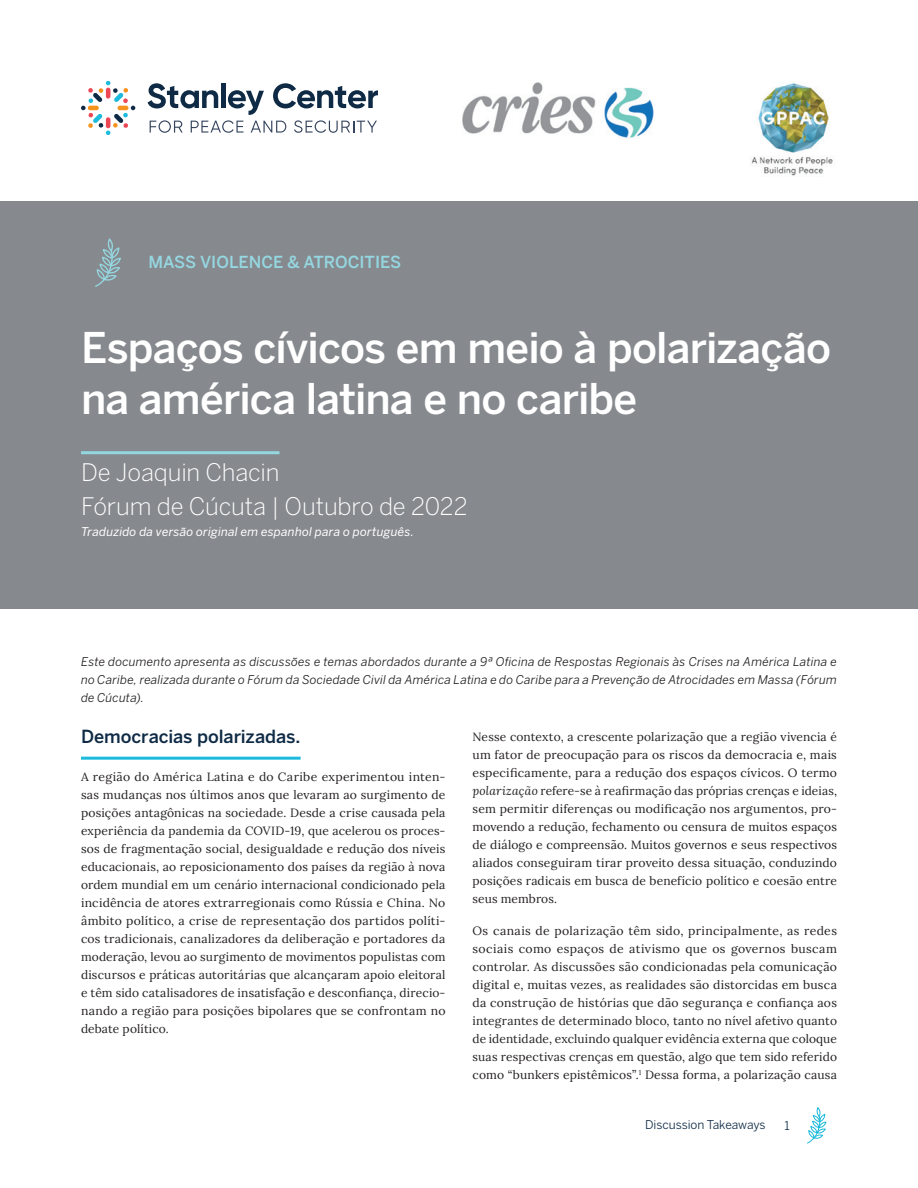
<style>
.page{position:relative;width:918px;height:1188px;background:#fff}
.page>*{position:absolute;margin:0;border:0;box-sizing:border-box;transform-origin:0 0}
.t1{font:500 42px/51px "Benton Sans";letter-spacing:-.02em;color:#fff}
.t2{font:300 24px/33.6px "Benton Sans";letter-spacing:-.005em;color:#fff}
.t3{font:500 18px "Benton Sans";letter-spacing:-.005em;color:#0e2a45}
.t4{font:500 16.5px "Benton Sans";color:#95d7e1}
.t5{font:12px/18px "Lora";letter-spacing:.015em;color:#231f20;text-align:justify}
.t6{font:italic 12px/18px "Benton Sans";letter-spacing:.01em;color:#231f20;text-align:justify}
.t7{font:italic 12px "Benton Sans";letter-spacing:.01em;color:#fff}
.t8{font:12px "Benton Sans";letter-spacing:-.01em;color:#0e2a45}
.s1{font-style:italic}
</style>
<div class="page">
<hr style="left:81px;top:757px;width:220px;height:3px;background:#1cbadc">
<div style="left:0;top:201px;width:918px;height:408px;background:#868a8e"></div>
<hr style="left:81px;top:451px;width:198px;height:3px;background:#95d7e1">
<svg style="left:148px;top:83px;width:230px;height:50px"></svg>
<svg style="left:81px;top:81px;width:54px;height:54px"></svg>
<hr style="left:106px;top:88px;width:4px;height:11px;background:#ef4654;border-radius:2px">
<img style="left:462px;top:82px;width:192px;height:56px">
<img style="left:751px;top:83px;width:82px;height:93px">
<svg style="left:94px;top:239px;width:28px;height:49px"></svg>
<svg style="left:807px;top:1108px;width:20px;height:36px"></svg>
<h3 class="t4" style="left:148px;top:252px;width:254px">MASS VIOLENCE &amp; ATROCITIES</h3>
<h1 class="t1" style="left:81px;top:323px;width:752px">Espaços cívicos em meio à polarização na américa latina e no caribe</h1>
<h2 class="t2" style="left:81px;top:456px;width:388px">De Joaquin Chacin<br>Fórum de Cúcuta | Outubro de 2022</h2>
<p class="t7" style="left:81px;top:524px;width:335px">Traduzido da versão original em espanhol para o português.</p>
<p class="t6" style="left:81px;top:653px;width:757px">Este documento apresenta as discussões e temas abordados durante a 9ª Oficina de Respostas Regionais às Crises na América Latina e no Caribe, realizada durante o Fórum da Sociedade Civil da América Latina e do Caribe para a Prevenção de Atrocidades em Massa (Fórum de Cúcuta).</p>
<h3 class="t3" style="left:81px;top:726px;width:221px">Democracias polarizadas.</h3>
<p class="t5" style="left:81px;top:767px;width:366px">A região do América Latina e do Caribe experimentou inten&shy;sas mudanças nos últimos anos que levaram ao surgimento de posições antagônicas na sociedade. Desde a crise causada pela experiência da pandemia da COVID-19, que acelerou os proces&shy;sos de fragmentação social, desigualdade e redução dos níveis educacionais, ao reposicionamento dos países da região à nova ordem mundial em um cenário internacional condicionado pela incidência de atores extrarregionais como Rússia e China. No âmbito político, a crise de representação dos partidos políti&shy;cos tradicionais, canalizadores da deliberação e portadores da moderação, levou ao surgimento de movimentos populistas com discursos e práticas autoritárias que alcançaram apoio eleitoral e têm sido catalisadores de insatisfação e desconfiança, direcio&shy;nando a região para posições bipolares que se confrontam no debate político.</p>
<p class="t5" style="left:472px;top:727px;width:366px">Nesse contexto, a crescente polarização que a região vivencia é um fator de preocupação para os riscos da democracia e, mais especificamente, para a redução dos espaços cívicos. O termo <span class="s1">polarização</span> refere-se à reafirmação das próprias crenças e ideias, sem permitir diferenças ou modificação nos argumentos, pro&shy;movendo a redução, fechamento ou censura de muitos espaços de diálogo e compreensão. Muitos governos e seus respectivos aliados conseguiram tirar proveito dessa situação, conduzindo posições radicais em busca de benefício político e coesão entre seus membros.</p>
<p class="t5" style="left:472px;top:921px;width:366px">Os canais de polarização têm sido, principalmente, as redes sociais como espaços de ativismo que os governos buscam controlar. As discussões são condicionadas pela comunicação digital e, muitas vezes, as realidades são distorcidas em busca da construção de histórias que dão segurança e confiança aos integrantes de determinado bloco, tanto no nível afetivo quanto de identidade, excluindo qualquer evidência externa que coloque suas respectivas crenças em questão, algo que tem sido referido como “bunkers epistêmicos”.<sup>1</sup> Dessa forma, a polarização causa</p>
<p class="t8" style="left:645px;top:1118px;width:122px">Discussion Takeaways</p>
<p class="t8" style="left:785px;top:1119px;width:7px">1</p>
</div>
